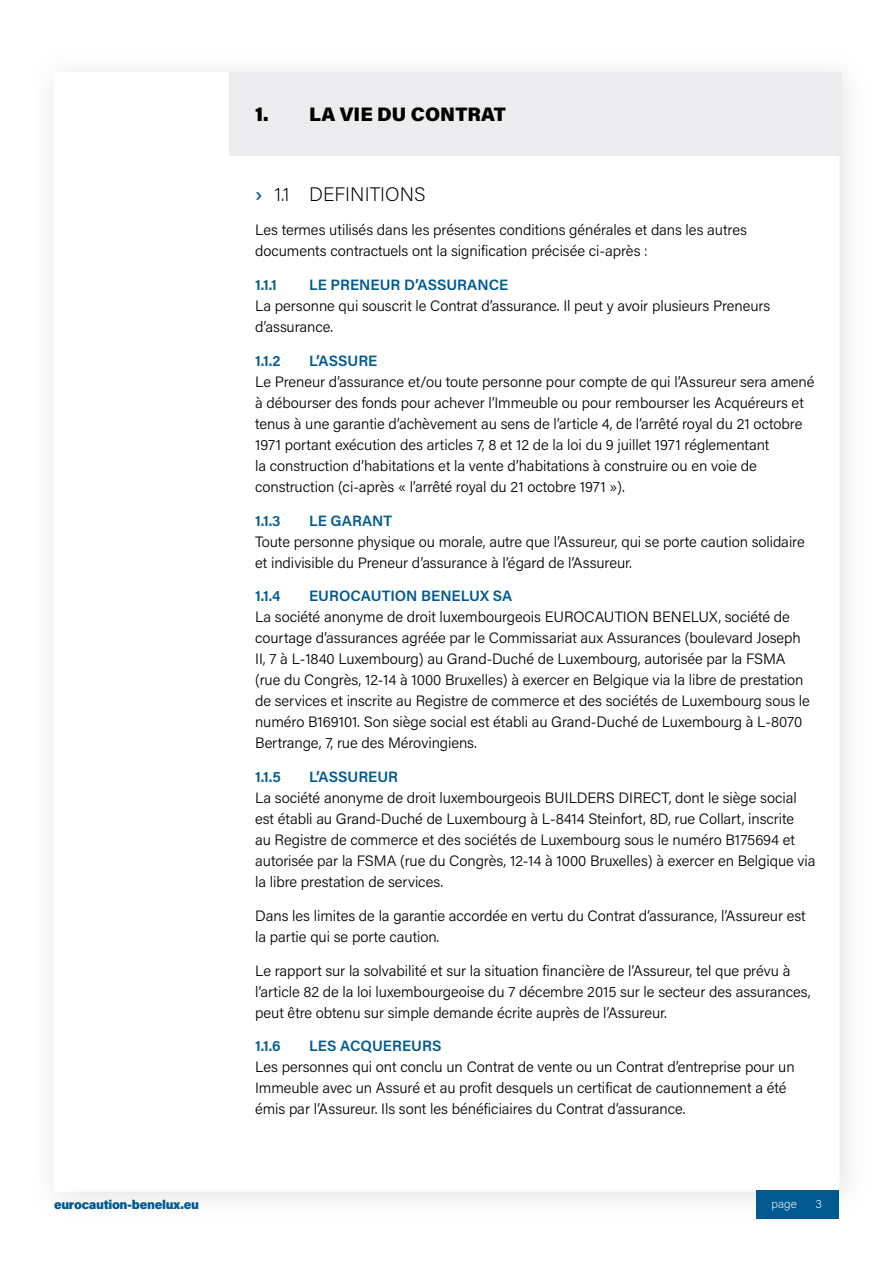
<style>
.page{position:relative;width:893px;height:1263px;background:#fff}
.page>*{position:absolute;margin:0;border:0;box-sizing:border-box;transform-origin:0 0}
.Titre1{font:900 19.5px "Acumin Pro";letter-spacing:.005em;color:#000}
.t1{font:200 19.5px "Acumin Pro";color:#000}
.Body{font:300 15px/21px "Acumin Pro";letter-spacing:-.005em;color:#000}
.Titre3{font:600 15px "Acumin Pro";color:#00598f}
.t2{font:900 12.75px "Acumin Pro";letter-spacing:-.025em;color:#00598f}
.t3{font:200 12px "Acumin Pro";color:#fff}
.s1{font-weight:600;color:#00598f}
</style>
<div class="page">
<img style="left:52px;top:70px;width:796px;height:1149px">
<div style="left:757px;top:1191px;width:82px;height:28px;background:#00598f"></div>
<div style="left:230px;top:72px;width:612px;height:84px;background:#ececef"></div>
<p class="Titre1" style="left:255px;top:100px;width:252px">1. LA VIE DU CONTRAT</p>
<p class="t1" style="left:255px;top:181px;width:172px"><span class="s1">›</span> 1.1 DEFINITIONS</p>
<p class="Body" style="left:255px;top:219px;width:493px">Les termes utilisés dans les présentes conditions générales et dans les autres documents contractuels ont la signification précisée ci-après :</p>
<p class="Titre3" style="left:255px;top:274px;width:23px">1.1.1</p>
<p class="Titre3" style="left:309px;top:274px;width:201px">LE PRENEUR D’ASSURANCE</p>
<p class="Body" style="left:255px;top:295px;width:517px">La personne qui souscrit le Contrat d’assurance. Il peut y avoir plusieurs Preneurs d’assurance.</p>
<p class="Titre3" style="left:255px;top:350px;width:27px">1.1.2</p>
<p class="Titre3" style="left:309px;top:350px;width:70px">L’ASSURE</p>
<p class="Body" style="left:255px;top:370px;width:561px">Le Preneur d’assurance et/ou toute personne pour compte de qui l’Assureur sera amené à débourser des fonds pour achever l’Immeuble ou pour rembourser les Acquéreurs et tenus à une garantie d’achèvement au sens de l’article 4, de l’arrêté royal du 21 octobre 1971 portant exécution des articles 7, 8 et 12 de la loi du 9 juillet 1971 réglementant<br>la construction d’habitations et la vente d’habitations à construire ou en voie de construction (ci-après « l’arrêté royal du 21 octobre 1971 »).</p>
<p class="Titre3" style="left:255px;top:510px;width:27px">1.1.3</p>
<p class="Titre3" style="left:309px;top:510px;width:85px">LE GARANT</p>
<p class="Body" style="left:255px;top:530px;width:551px">Toute personne physique ou morale, autre que l’Assureur, qui se porte caution solidaire et indivisible du Preneur d’assurance à l’égard de l’Assureur.</p>
<p class="Titre3" style="left:255px;top:585px;width:27px">1.1.4</p>
<p class="Titre3" style="left:309px;top:585px;width:205px">EUROCAUTION BENELUX SA</p>
<p class="Body" style="left:255px;top:606px;width:556px">La société anonyme de droit luxembourgeois EUROCAUTION BENELUX, société de courtage d’assurances agréée par le Commissariat aux Assurances (boulevard Joseph II, 7 à L-1840 Luxembourg) au Grand-Duché de Luxembourg, autorisée par la FSMA (rue du Congrès, 12-14 à 1000 Bruxelles) à exercer en Belgique via la libre de prestation de services et inscrite au Registre de commerce et des sociétés de Luxembourg sous le numéro B169101. Son siège social est établi au Grand-Duché de Luxembourg à L-8070<br>Bertrange, 7, rue des Mérovingiens.</p>
<p class="Titre3" style="left:255px;top:766px;width:27px">1.1.5</p>
<p class="Titre3" style="left:309px;top:766px;width:90px">L’ASSUREUR</p>
<p class="Body" style="left:255px;top:787px;width:562px">La société anonyme de droit luxembourgeois BUILDERS DIRECT, dont le siège social est établi au Grand-Duché de Luxembourg à L-8414 Steinfort, 8D, rue Collart, inscrite<br>au Registre de commerce et des sociétés de Luxembourg sous le numéro B175694 et autorisée par la FSMA (rue du Congrès, 12-14 à 1000 Bruxelles) à exercer en Belgique via la libre prestation de services.</p>
<p class="Body" style="left:255px;top:904px;width:552px">Dans les limites de la garantie accordée en vertu du Contrat d’assurance, l’Assureur est la partie qui se porte caution.</p>
<p class="Body" style="left:255px;top:959px;width:557px">Le rapport sur la solvabilité et sur la situation financière de l’Assureur, tel que prévu à l’article 82 de la loi luxembourgeoise du 7 décembre 2015 sur le secteur des assurances, peut être obtenu sur simple demande écrite auprès de l’Assureur.</p>
<p class="Titre3" style="left:255px;top:1036px;width:27px">1.1.6</p>
<p class="Titre3" style="left:309px;top:1036px;width:134px">LES ACQUEREURS</p>
<p class="Body" style="left:255px;top:1056px;width:541px">Les personnes qui ont conclu un Contrat de vente ou un Contrat d’entreprise pour un<br>Immeuble avec un Assuré et au profit desquels un certificat de cautionnement a été émis par l’Assureur. Ils sont les bénéficiaires du Contrat d’assurance.</p>
<p class="t2" style="left:54px;top:1195px;width:146px">eurocaution-benelux.eu</p>
<p class="t3" style="left:771px;top:1195px;width:27px">page</p>
<p class="t3" style="left:815px;top:1195px;width:8px">3</p>
</div>
